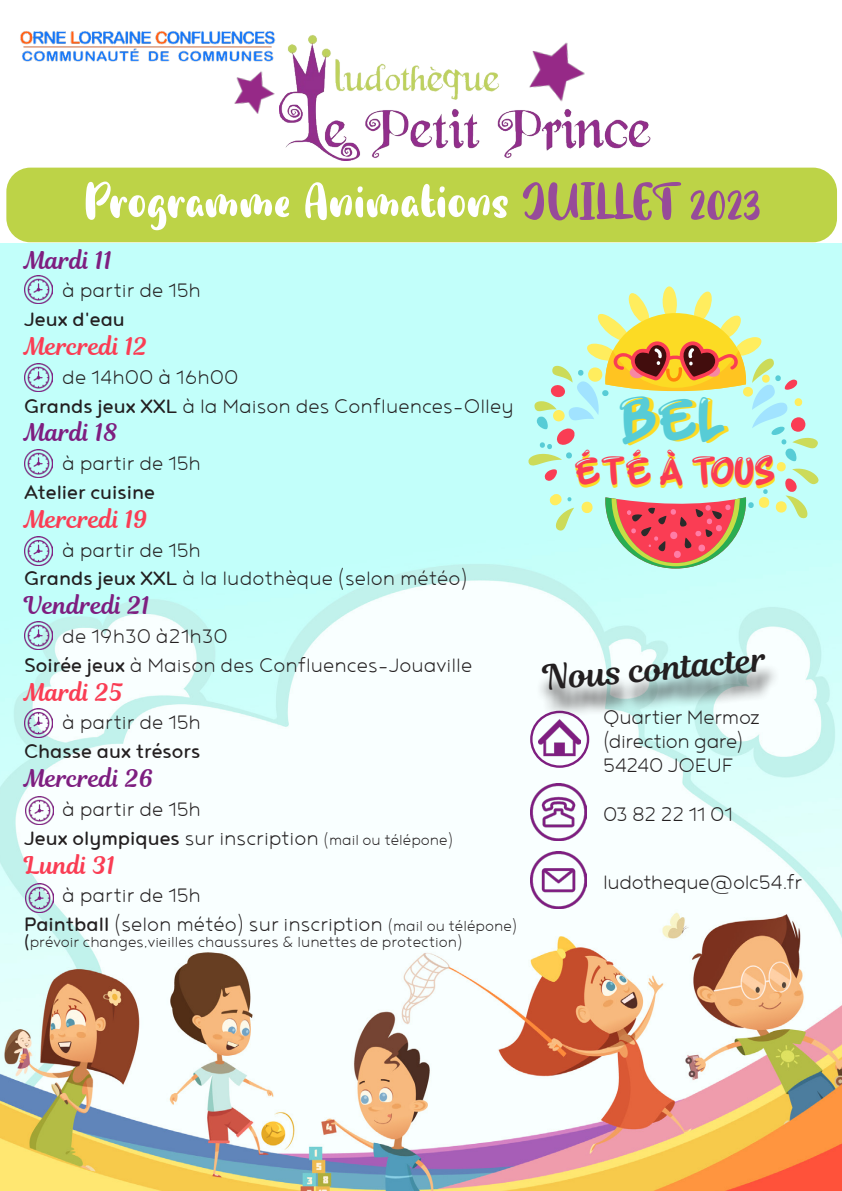
<style>
.page{position:relative;width:842px;height:1191px;background:#fff}
.page>*{position:absolute;margin:0;border:0;box-sizing:border-box;transform-origin:0 0}
.t1{font:52px "Pumpkin Story";color:#fff}
.t2{font:49.2px "Shiny Signature";color:#fcdb24}
.t3{font:34px "Magnolia Script";color:#231f20}
.t4{font:32.2px "Shiny Signature";color:#fcdb24}
.t5{font:300 24px/28.8px "Noyh R";color:#231f20}
.t6{font:24px/28.8px "Noyh R";color:#231f20}
.t7{font:24px "Magnolia Script";color:#fa3d54}
.t8{font:24px "Magnolia Script";color:#7e1e80}
.t9{font:300 18px "Noyh R";color:#231f20}
.s1{color:#7e1e80}
.s2{font-family:"Magnolia Script";font-weight:400;color:#7e1e80}
.s3{font-weight:400}
.s4{font-weight:300}
.s5{font-weight:400;font-size:24px}
.s6{font-size:24px}
.s7{font-size:18px}
</style>
<div class="page">
<div style="left:0;top:242px;width:842px;height:298px;background:#c2fffa"></div>
<img style="left:234px;top:71px;width:41px;height:43px">
<img style="left:280px;top:35px;width:371px;height:126px">
<img style="left:526px;top:39px;width:65px;height:66px">
<div style="left:6px;top:168px;width:831px;height:74px;background:#bdd347;border-radius:24px"></div>
<img style="left:20px;top:31px;width:256px;height:31px">
<img style="left:0;top:540px;width:842px;height:651px">
<img style="left:530px;top:852px;width:57px;height:56px">
<div style="left:530px;top:710px;width:59px;height:58px;border:2px solid #7e1e80;border-radius:50%"></div>
<img style="left:538px;top:720px;width:42px;height:39px">
<img style="left:530px;top:783px;width:57px;height:57px">
<div style="left:536px;top:661px;width:244px;height:59px;background:#231f20;opacity:.75"></div>
<img style="left:24px;top:275px;width:28px;height:28px">
<img style="left:25px;top:796px;width:28px;height:28px">
<img style="left:25px;top:884px;width:28px;height:28px">
<img style="left:24px;top:537px;width:28px;height:28px">
<img style="left:24px;top:449px;width:28px;height:29px">
<img style="left:24px;top:363px;width:28px;height:29px">
<img style="left:24px;top:709px;width:28px;height:28px">
<img style="left:24px;top:621px;width:28px;height:29px">
<svg style="left:528px;top:286px;width:290px;height:282px;background:#c8e3ca"></svg>
<h1 class="t1" style="left:83px;top:169px;width:679px">Programme Animations <span class="s1">JUILLET 2023</span></h1>
<p class="t5" style="left:62px;top:247px;width:140px;text-indent:-38px"><span class="s2">Mardi 11<br></span>à partir de 15h</p>
<p class="t6" style="left:24px;top:304px;width:102px">Jeux d'eau</p>
<p class="t7" style="left:24px;top:329px;width:125px">Mercredi 12</p>
<p class="t5" style="left:62px;top:362px;width:178px">de 14h00 à 16h00</p>
<p class="t5" style="left:24px;top:391px;width:491px"><span class="s3">Grands jeux XXL</span> à la Maison des Confluences-Olley</p>
<p class="t8" style="left:24px;top:415px;width:95px">Mardi 18</p>
<p class="t6" style="left:24px;top:448px;width:178px;text-indent:38px"><span class="s4">à partir de 15h<br></span>Atelier cuisine</p>
<p class="t7" style="left:24px;top:502px;width:125px">Mercredi 19</p>
<p class="t5" style="left:24px;top:535px;width:445px;text-indent:38px">à partir de 15h<br><span class="s3">Grands jeux XXL</span> à la ludothèque (selon météo)</p>
<p class="t8" style="left:24px;top:588px;width:127px">Vendredi 21</p>
<p class="t5" style="left:24px;top:621px;width:450px;text-indent:38px">de 19h30 à21h30<br><span class="s3">Soirée jeux</span> à Maison des Confluences-Jouaville</p>
<p class="t7" style="left:24px;top:674px;width:100px">Mardi 25</p>
<p class="t6" style="left:24px;top:707px;width:178px;text-align:right"><span class="s4">à partir de 15h<br></span>Chasse aux trésors</p>
<p class="t8" style="left:24px;top:761px;width:131px">Mercredi 26</p>
<p class="t5" style="left:62px;top:794px;width:140px">à partir de 15h</p>
<p class="t9" style="left:24px;top:829px;width:430px"><span class="s5">Jeux olympiques</span> <span class="s6">sur inscription</span> (mail ou télépone)</p>
<p class="t7" style="left:24px;top:847px;width:93px">Lundi 31</p>
<p class="t5" style="left:62px;top:880px;width:140px">à partir de 15h</p>
<p class="t5" style="left:24px;top:909px;width:495px"><span class="s3">Paintball</span> (selon météo) sur inscription <span class="s7">(mail ou télépone)</span></p>
<p class="t9" style="left:24px;top:932px;width:440px"><span class="s3">(</span>prévoir changes,vieilles chaussures &amp; lunettes de protection)</p>
<h2 class="t2" style="left:624px;top:387px;width:108px">BEL</h2>
<h3 class="t4" style="left:575px;top:452px;width:203px">ÉTÉ À TOUS</h3>
<p class="t3" style="left:541px;top:653px;width:226px;rotate:-5deg">Nous contacter</p>
<p class="t5" style="left:603px;top:705px;width:159px;line-height:24px">Quartier Mermoz (direction gare)</p>
<p class="t5" style="left:603px;top:750px;width:132px">54240 JOEUF</p>
<p class="t5" style="left:603px;top:799px;width:131px">03 82 22 11 01</p>
<p class="t5" style="left:603px;top:867px;width:201px">ludotheque@olc54.fr</p>
</div>
